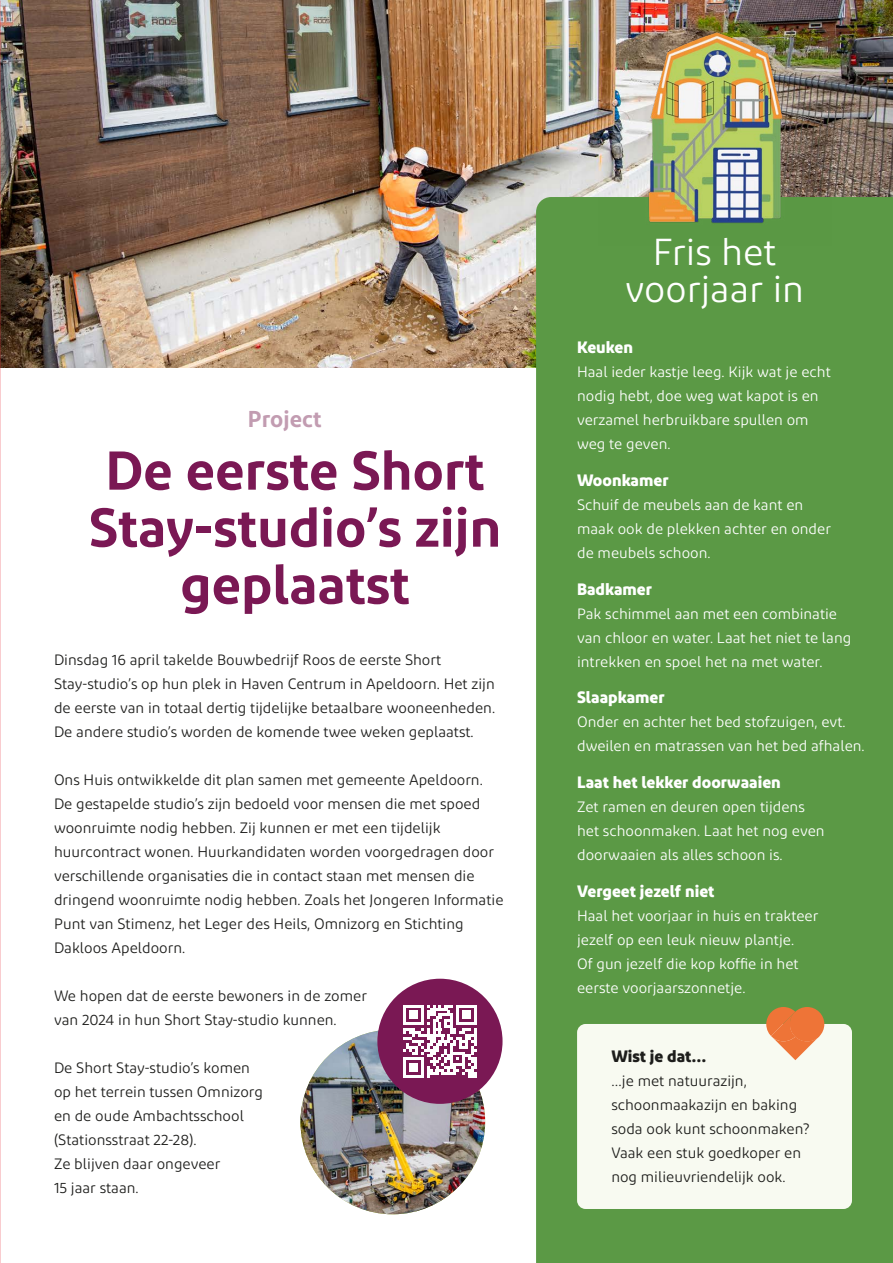
<style>
.page{position:relative;width:893px;height:1263px;background:#fff}
.page>*{position:absolute;margin:0;border:0;box-sizing:border-box;transform-origin:0 0}
.t1{font:600 54.6px/57px "Diodrum Cyrillic";color:#7a1854;text-align:center}
.t2{font:37.5px/37.5px "Diodrum Cyrillic";color:#fff;text-align:center}
.t3{font:600 22.95px "Diodrum Cyrillic";color:#c29cb1}
.t4{font:700 16.5px "Diodrum Cyrillic";color:#fff}
.t5{font:700 16.5px "Diodrum Cyrillic";color:#1d1d1b}
.t6{font:15px/24px "Diodrum Cyrillic";color:#1d1d1b}
.t7{font:15px/24px "Diodrum Cyrillic";color:#fff}
</style>
<div class="page">
<img style="left:0;top:0;width:893px;height:368px">
<div style="left:536px;top:197px;width:357px;height:1066px;background:#5b9945"></div>
<div style="left:577px;top:1024px;width:275px;height:185px;background:#f8faf1;border-radius:9px"></div>
<div style="left:790px;top:1007px;width:34px;height:34px;background:#ee7437;border-radius:50%"></div>
<svg style="left:766px;top:1007px;width:54px;height:53px"></svg>
<div style="left:790px;top:1012px;width:11px;height:24px;background:#ee7437;border-radius:50%"></div>
<img style="left:300px;top:1029px;width:185px;height:185px;border-radius:92px">
<div style="left:377px;top:979px;width:126px;height:125px;background:#7a1854;border-radius:50%"></div>
<svg style="left:403px;top:1005px;width:74px;height:73px"></svg>
<hr style="left:403px;top:1075px;width:21px;height:3px;background:#fff">
<div style="left:409px;top:1063px;width:9px;height:9px;background:#fff"></div>
<img style="left:599px;top:13px;width:233px;height:232px">
<p class="t3" style="left:248px;top:404px;width:75px">Project</p>
<p class="t1" style="left:89px;top:440px;width:414px">De eerste Short<br>Stay-studio’s zijn geplaatst</p>
<p class="t6" style="left:54px;top:648px;width:443px">Dinsdag 16 april takelde Bouwbedrijf Roos de eerste Short Stay-studio’s op hun plek in Haven Centrum in Apeldoorn. Het zijn de eerste van in totaal dertig tijdelijke betaalbare wooneenheden.<br>De andere studio’s worden de komende twee weken geplaatst.</p>
<p class="t6" style="left:54px;top:768px;width:451px">Ons Huis ontwikkelde dit plan samen met gemeente Apeldoorn.<br>De gestapelde studio’s zijn bedoeld voor mensen die met spoed woonruimte nodig hebben. Zij kunnen er met een tijdelijk huurcontract wonen. Huurkandidaten worden voorgedragen door verschillende organisaties die in contact staan met mensen die dringend woonruimte nodig hebben. Zoals het Jongeren Informatie Punt van Stimenz, het Leger des Heils, Omnizorg en Stichting Dakloos Apeldoorn.</p>
<p class="t6" style="left:54px;top:984px;width:314px">We hopen dat de eerste bewoners in de zomer van 2024 in hun Short Stay-studio kunnen.</p>
<p class="t6" style="left:54px;top:1056px;width:210px">De Short Stay-studio’s komen op het terrein tussen Omnizorg en de oude Ambachtsschool (Stationsstraat 22-28).<br>Ze blijven daar ongeveer<br>15 jaar staan.</p>
<p class="t2" style="left:625px;top:232px;width:181px">Fris het voorjaar in</p>
<p class="t4" style="left:577px;top:336px;width:58px">Keuken</p>
<p class="t7" style="left:577px;top:359px;width:255px">Haal ieder kastje leeg. Kijk wat je echt nodig hebt, doe weg wat kapot is en verzamel herbruikbare spullen om weg te geven.</p>
<p class="t4" style="left:577px;top:469px;width:93px">Woonkamer</p>
<p class="t7" style="left:577px;top:492px;width:255px">Schuif de meubels aan de kant en maak ook de plekken achter en onder de meubels schoon.</p>
<p class="t4" style="left:577px;top:578px;width:77px">Badkamer</p>
<p class="t7" style="left:577px;top:601px;width:276px">Pak schimmel aan met een combinatie van chloor en water. Laat het niet te lang intrekken en spoel het na met water.</p>
<p class="t4" style="left:577px;top:686px;width:89px">Slaapkamer</p>
<p class="t7" style="left:577px;top:710px;width:289px">Onder en achter het bed stofzuigen, evt. dweilen en matrassen van het bed afhalen.</p>
<p class="t4" style="left:577px;top:771px;width:205px">Laat het lekker doorwaaien</p>
<p class="t7" style="left:577px;top:794px;width:249px">Zet ramen en deuren open tijdens het schoonmaken. Laat het nog even doorwaaien als alles schoon is.</p>
<p class="t4" style="left:577px;top:880px;width:139px">Vergeet jezelf niet</p>
<p class="t7" style="left:577px;top:903px;width:243px">Haal het voorjaar in huis en trakteer jezelf op een leuk nieuw plantje.<br>Of gun jezelf die kop koffie in het eerste voorjaarszonnetje.</p>
<p class="t5" style="left:611px;top:1046px;width:97px">Wist je dat…</p>
<p class="t6" style="left:611px;top:1069px;width:200px">…je met natuurazijn, schoonmaakazijn en baking soda ook kunt schoonmaken?<br>Vaak een stuk goedkoper en nog milieuvriendelijk ook.</p>
</div>
